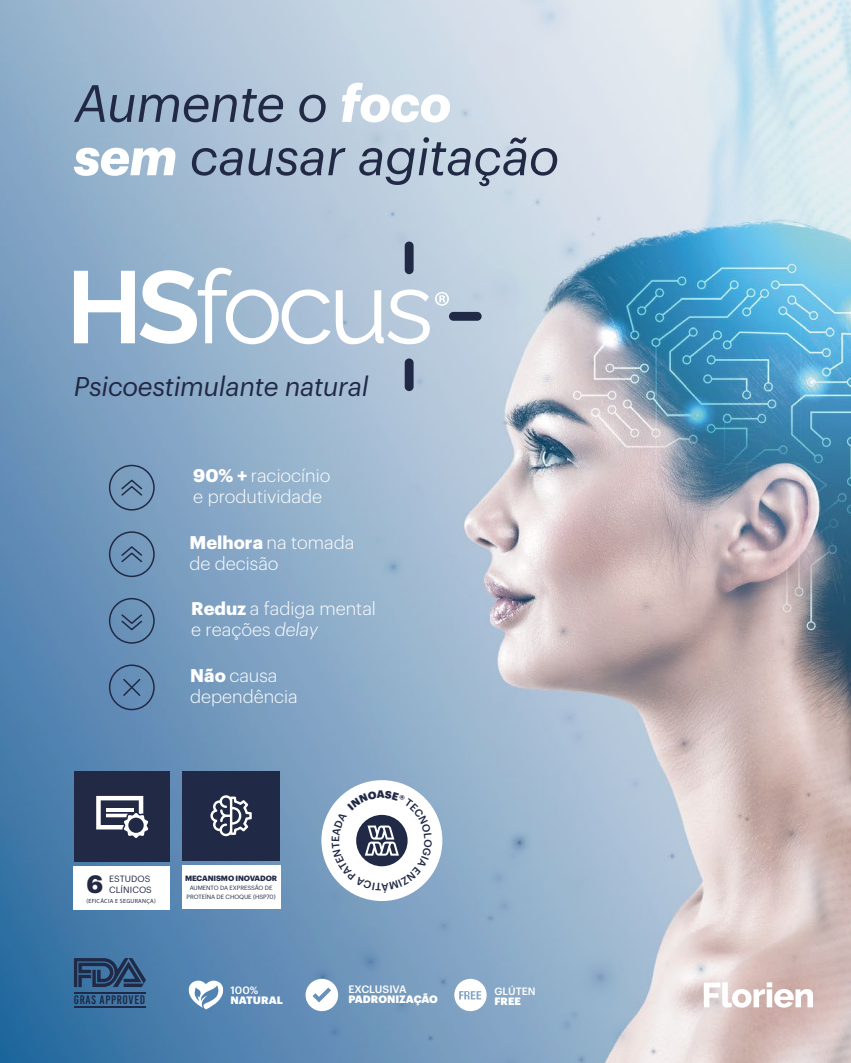
<style>
.page{position:relative;width:851px;height:1063px;background:#fff}
.page>*{position:absolute;margin:0;border:0;box-sizing:border-box;transform-origin:0 0}
.t1{font:italic 51.3px/53.4px "Graphik";letter-spacing:-.01em;color:#212945}
.t2{font:italic 26.55px "Graphik";letter-spacing:-.01em;color:#212945}
.t3{font:700 24.6px "Graphik";color:#212945}
.t4{font:300 18px/21px "Graphik";color:#fff}
.t5{font:12.3px "Bebas Kai";letter-spacing:.05em;color:#202945}
.t6{font:900 10.5px "Graphik";color:#fff}
.t7{font:500 10.5px "Graphik";color:#fff}
.t8{font:500 10.35px "Graphik";color:#fff}
.t9{font:900 10.35px "Graphik";color:#fff}
.t10{font:8.85px "Graphik";letter-spacing:.01em;color:#212945}
.t11{font:700 7.5px "Graphik";letter-spacing:-.01em;color:#212945}
.t12{font:6px/9px "Graphik";letter-spacing:-.01em;color:#212945;text-align:center}
.t13{font:6px "Myriad Pro";letter-spacing:.04em;color:#212945}
.s1{font-weight:700;color:#fff}
.s2{font-weight:700}
.s3{font-style:italic}
</style>
<div class="page">
<img style="left:0;top:0;width:850px;height:1063px">
<svg style="left:703px;top:982px;width:109px;height:26px"></svg>
<svg style="left:188px;top:978px;width:36px;height:31px"></svg>
<svg style="left:74px;top:958px;width:72px;height:29px"></svg>
<hr style="left:74px;top:992px;width:72px;height:2px;background:#202945">
<hr style="left:74px;top:1006px;width:72px;height:2px;background:#202945">
<svg style="left:454px;top:979px;width:32px;height:32px"></svg>
<svg style="left:305px;top:979px;width:33px;height:32px"></svg>
<svg style="left:74px;top:268px;width:256px;height:76px"></svg>
<svg style="left:336px;top:289px;width:113px;height:55px"></svg>
<div style="left:404px;top:242px;width:9px;height:32px;background:#202945;border-radius:4px"></div>
<div style="left:404px;top:358px;width:9px;height:33px;background:#202945;border-radius:4px"></div>
<div style="left:449px;top:312px;width:32px;height:9px;background:#202945;border-radius:4px"></div>
<div style="left:321px;top:780px;width:121px;height:121px;background:#fff;border-radius:50%"></div>
<div style="left:75px;top:771px;width:95px;height:91px;background:#212945"></div>
<svg style="left:96px;top:796px;width:52px;height:42px"></svg>
<div style="left:74px;top:866px;width:96px;height:44px;background:#fff"></div>
<div style="left:182px;top:866px;width:98px;height:43px;background:#fff"></div>
<div style="left:182px;top:771px;width:98px;height:89px;background:#202945"></div>
<svg style="left:210px;top:795px;width:42px;height:42px"></svg>
<div style="left:109px;top:531px;width:46px;height:46px;border:2px solid #212945;border-radius:50%"></div>
<svg style="left:120px;top:545px;width:23px;height:19px"></svg>
<div style="left:109px;top:598px;width:46px;height:46px;border:2px solid #212945;border-radius:50%"></div>
<svg style="left:120px;top:613px;width:23px;height:19px"></svg>
<div style="left:109px;top:664px;width:46px;height:46px;border:2px solid #212945;border-radius:50%"></div>
<svg style="left:122px;top:677px;width:20px;height:20px"></svg>
<div style="left:109px;top:465px;width:46px;height:46px;border:2px solid #212945;border-radius:50%"></div>
<svg style="left:120px;top:478px;width:23px;height:19px"></svg>
<svg style="left:332px;top:790px;width:100px;height:103px"></svg>
<h1 class="t1" style="left:74px;top:72px;width:486px">Aumente o <span class="s1">foco sem</span> causar agitação</h1>
<h2 class="t2" style="left:74px;top:367px;width:296px">Psicoestimulante natural</h2>
<p class="t4" style="left:193px;top:464px;width:139px"><span class="s2">90% +</span> raciocínio e produtividade</p>
<p class="t4" style="left:189px;top:530px;width:166px"><span class="s2">Melhora</span> na tomada de decisão</p>
<p class="t4" style="left:191px;top:597px;width:186px"><span class="s2">Reduz</span> a fadiga mental e reações <span class="s3">delay</span></p>
<p class="t4" style="left:190px;top:663px;width:109px"><span class="s2">Não</span> causa dependência</p>
<h3 class="t3" style="left:87px;top:865px;width:18px">6</h3>
<p class="t10" style="left:109px;top:883px;width:44px">CLÍNICOS</p>
<p class="t10" style="left:109px;top:872px;width:43px">ESTUDOS</p>
<p class="t13" style="left:87px;top:897px;width:71px">(EFICÁCIA E SEGURANÇA)</p>
<p class="t11" style="left:185px;top:872px;width:94px">MECANISMO INOVADOR</p>
<p class="t12" style="left:186px;top:883px;width:90px">AUMENTO DA EXPRESSÃO DE<br>PROTEÍNA DE CHOQUE (HSP70)</p>
<p class="t7" style="left:230px;top:982px;width:29px">100%</p>
<p class="t5" style="left:74px;top:993px;width:73px">GRAS APPROVED</p>
<p class="t6" style="left:230px;top:992px;width:54px">NATURAL</p>
<p class="t7" style="left:348px;top:981px;width:60px">EXCLUSIVA</p>
<p class="t6" style="left:348px;top:991px;width:91px">PADRONIZAÇÃO</p>
<p class="t8" style="left:494px;top:983px;width:43px">GLÚTEN</p>
<p class="t9" style="left:494px;top:993px;width:28px">FREE</p>
</div>
